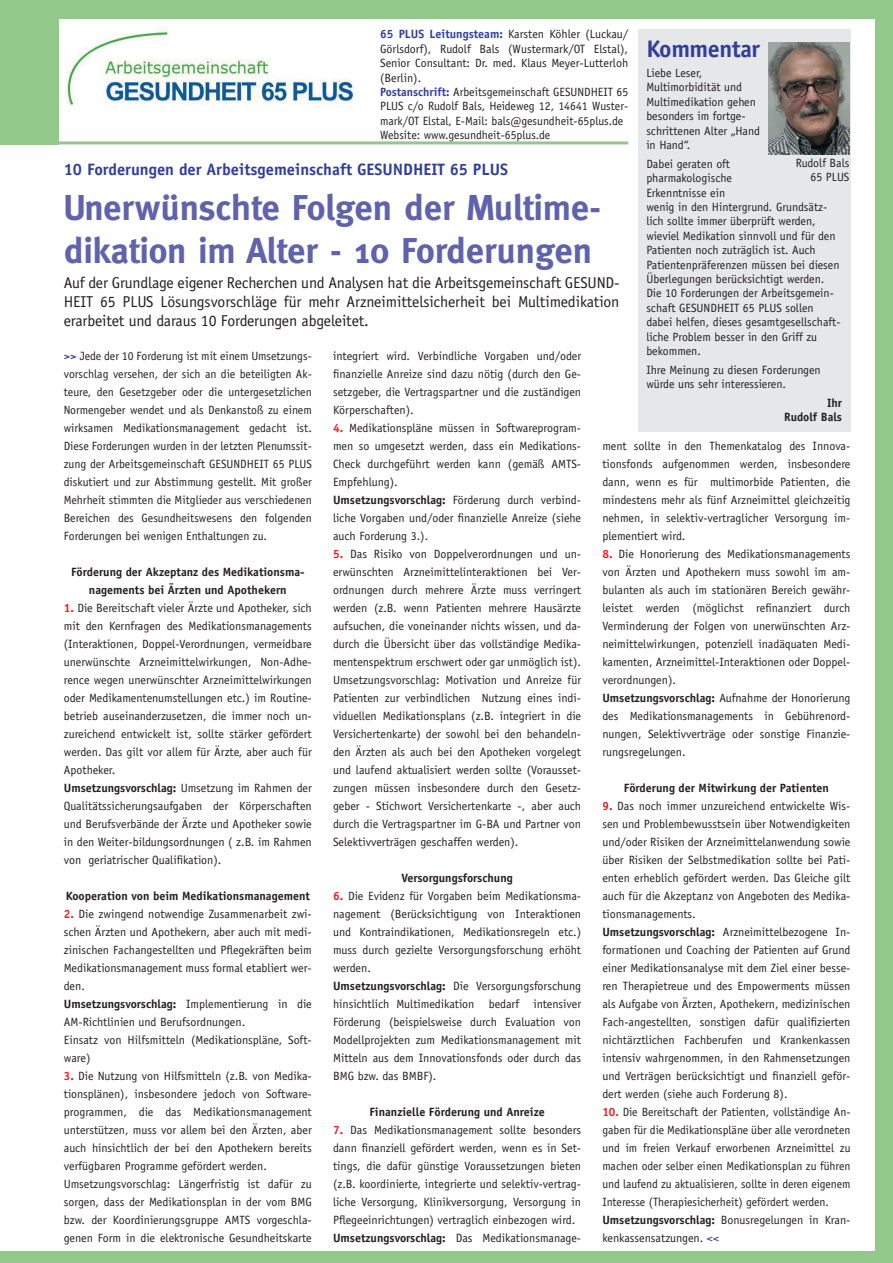
<style>
.page{position:relative;width:893px;height:1263px;background:#fff}
.page>*{position:absolute;margin:0;border:0;box-sizing:border-box;transform-origin:0 0}
.t1{font:700 36px/43.2px "Meta";color:#5f62ac}
.t2{font:700 24px "Officina Sans";letter-spacing:-.015em;color:#323f99}
.t3{font:700 16.5px "Officina Sans";color:#323f99}
.t4{font:15.75px/18.9px "Officina Sans";letter-spacing:-.01em;color:#231f20;text-align:justify}
.t5{font:12px/18px "Officina Sans";color:#231f20}
.t6{font:700 12px/14.4px "Officina Sans";color:#231f20;text-align:right}
.s1{font-weight:700;color:#323f99}
.s2{font-weight:700;color:#ee1d23}
.s3{font-weight:700}
.s4{font-weight:700;color:#d1232a}
.s5{color:#323f99}
</style>
<div class="page">
<img style="left:66px;top:28px;width:291px;height:77px">
<div style="left:876px;top:13px;width:17px;height:1250px;background:#92c889"></div>
<div style="left:638px;top:29px;width:212px;height:403px;background:#e6e7e9"></div>
<div style="left:0;top:0;width:893px;height:18px;background:#92c889"></div>
<div style="left:0;top:1251px;width:893px;height:12px;background:#92c889"></div>
<hr style="left:0;top:141px;width:628px;height:3px;background:#92c889">
<div style="left:0;top:0;width:59px;height:144px;background:#92c889"></div>
<img style="left:768px;top:43px;width:81px;height:112px">
<p class="t5" style="left:380px;top:27px;width:250px;line-height:14.4px"><span class="s1">65 PLUS Leitungsteam:</span> Karsten Köhler (Luckau/ Görlsdorf), Rudolf Bals (Wustermark/OT Elstal), Senior Consultant: Dr. med. Klaus Meyer-Lutterloh (Berlin).<br><span class="s1">Postanschrift:</span> Arbeitsgemeinschaft GESUNDHEIT 65<br>PLUS c/o Rudolf Bals, Heideweg 12, 14641 Wuster&shy;mark/OT Elstal, E-Mail: bals@gesundheit-65plus.de Website: www.gesundheit-65plus.de</p>
<h2 class="t2" style="left:646px;top:33px;width:115px">Kommentar</h2>
<p class="t5" style="left:646px;top:66px;width:115px;line-height:14.4px">Liebe Leser,<br>Multimorbidität und<br>Multimedikation gehen besonders im fortge&shy;schrittenen Alter „Hand in Hand“.</p>
<p class="t5" style="left:646px;top:156px;width:196px;line-height:14.4px">Dabei geraten oft<br>pharmakologische<br>Erkenntnisse ein<br>wenig in den Hintergrund. Grundsätz&shy;lich sollte immer überprüft werden, wieviel Medikation sinnvoll und für den<br>Patienten noch zuträglich ist. Auch<br>Patientenpräferenzen müssen bei diesen<br>Überlegungen berücksichtigt werden.<br>Die 10 Forderungen der Arbeitsgemein&shy;schaft GESUNDHEIT 65 PLUS sollen dabei helfen, dieses gesamtgesellschaft&shy;liche Problem besser in den Griff zu bekommen.</p>
<p class="t5" style="left:646px;top:362px;width:176px;line-height:14.4px">Ihre Meinung zu diesen Forderungen würde uns sehr interessieren.</p>
<p class="t6" style="left:784px;top:395px;width:59px">Ihr<br>Rudolf Bals</p>
<p class="t5" style="left:796px;top:156px;width:55px;line-height:14.4px;text-align:right">Rudolf Bals<br>65 PLUS</p>
<h3 class="t3" style="left:64px;top:159px;width:446px">10 Forderungen der Arbeitsgemeinschaft GESUNDHEIT 65 PLUS</h3>
<h1 class="t1" style="left:64px;top:186px;width:539px">Unerwünschte Folgen der Multime&shy;dikation im Alter - 10 Forderungen</h1>
<h3 class="t4" style="left:64px;top:273px;width:557px">Auf der Grundlage eigener Recherchen und Analysen hat die Arbeitsgemeinschaft GESUND-HEIT 65 PLUS Lösungsvorschläge für mehr Arzneimittelsicherheit bei Multimedikation erarbeitet und daraus 10 Forderungen abgeleitet.</h3>
<p class="t5" style="left:64px;top:347px;width:250px;text-align:justify"><span class="s1">&gt;&gt;</span> Jede der 10 Forderung ist mit einem Umsetzungs&shy;vorschlag versehen, der sich an die beteiligten Ak&shy;teure, den Gesetzgeber oder die untergesetzlichen Normengeber wendet und als Denkanstoß zu einem wirksamen Medikationsmanagement gedacht ist.<br>Diese Forderungen wurden in der letzten Plenumssit&shy;zung der Arbeitsgemeinschaft GESUNDHEIT 65 PLUS diskutiert und zur Abstimmung gestellt. Mit großer Mehrheit stimmten die Mitglieder aus verschiedenen Bereichen des Gesundheitswesens den folgenden Forderungen bei wenigen Enthaltungen zu.</p>
<p class="t6" style="left:71px;top:563px;width:235px;line-height:18px;text-align:center">Förderung der Akzeptanz des Medikationsma&shy;nagements bei Ärzten und Apothekern</p>
<p class="t5" style="left:64px;top:599px;width:250px"><span class="s2">1.</span> Die Bereitschaft vieler Ärzte und Apotheker, sich mit den Kernfragen des Medikationsmanagements (Interaktionen, Doppel-Verordnungen, vermeidbare unerwünschte Arzneimittelwirkungen, Non-Adhe&shy;rence wegen unerwünschter Arzneimittelwirkungen oder Medikamentenumstellungen etc.) im Routine&shy;betrieb auseinanderzusetzen, die immer noch un&shy;zureichend entwickelt ist, sollte stärker gefördert werden. Das gilt vor allem für Ärzte, aber auch für Apotheker.<br><span class="s3">Umsetzungsvorschlag:</span> Umsetzung im Rahmen der Qualitätssicherungsaufgaben der Körperschaften und Berufsverbände der Ärzte und Apotheker sowie in den Weiter-bildungsordnungen ( z.B. im Rahmen von geriatrischer Qualifikation).</p>
<p class="t6" style="left:66px;top:889px;width:246px">Kooperation von beim Medikationsmanagement</p>
<p class="t5" style="left:64px;top:905px;width:250px"><span class="s2">2.</span> Die zwingend notwendige Zusammenarbeit zwi&shy;schen Ärzten und Apothekern, aber auch mit medi&shy;zinischen Fachangestellten und Pflegekräften beim Medikationsmanagement muss formal etabliert wer&shy;den.<br><span class="s3">Umsetzungsvorschlag:</span> Implementierung in die AM-Richtlinien und Berufsordnungen.<br>Einsatz von Hilfsmitteln (Medikationspläne, Soft&shy;ware)</p>
<p class="t5" style="left:64px;top:1067px;width:250px"><span class="s2">3.</span> Die Nutzung von Hilfsmitteln (z.B. von Medika&shy;tionsplänen), insbesondere jedoch von Software&shy;programmen, die das Medikationsmanagement unterstützen, muss vor allem bei den Ärzten, aber auch hinsichtlich der bei den Apothekern bereits verfügbaren Programme gefördert werden.<br>Umsetzungsvorschlag: Längerfristig ist dafür zu sorgen, dass der Medikationsplan in der vom BMG bzw. der Koordinierungsgruppe AMTS vorgeschla&shy;genen Form in die elektronische Gesundheitskarte</p>
<p class="t5" style="left:333px;top:347px;width:250px;text-align:justify">integriert wird. Verbindliche Vorgaben und/oder finanzielle Anreize sind dazu nötig (durch den Ge&shy;setzgeber, die Vertragspartner und die zuständigen Körperschaften).</p>
<p class="t5" style="left:333px;top:419px;width:250px"><span class="s2">4.</span> Medikationspläne müssen in Softwareprogram&shy;men so umgesetzt werden, dass ein Medikations-Check durchgeführt werden kann (gemäß AMTS-Empfehlung).<br><span class="s3">Umsetzungsvorschlag:</span> Förderung durch verbind&shy;liche Vorgaben und/oder finanzielle Anreize (siehe auch Forderung 3.).</p>
<p class="t5" style="left:333px;top:545px;width:250px;text-align:justify"><span class="s2">5.</span> Das Risiko von Doppelverordnungen und un&shy;erwünschten Arzneimittelinteraktionen bei Ver&shy;ordnungen durch mehrere Ärzte muss verringert werden (z.B. wenn Patienten mehrere Hausärzte aufsuchen, die voneinander nichts wissen, und da&shy;durch die Übersicht über das vollständige Medika&shy;mentenspektrum erschwert oder gar unmöglich ist).<br>Umsetzungsvorschlag: Motivation und Anreize für Patienten zur verbindlichen Nutzung eines indi&shy;viduellen Medikationsplans (z.B. integriert in die Versichertenkarte) der sowohl bei den behandeln&shy;den Ärzten als auch bei den Apotheken vorgelegt und laufend aktualisiert werden sollte (Vorausset&shy;zungen müssen insbesondere durch den Gesetz&shy;geber - Stichwort Versichertenkarte -, aber auch durch die Vertragspartner im G-BA und Partner von Selektivverträgen geschaffen werden).</p>
<p class="t6" style="left:401px;top:871px;width:113px">Versorgungsforschung</p>
<p class="t5" style="left:333px;top:887px;width:250px"><span class="s2">6.</span> Die Evidenz für Vorgaben beim Medikationsma&shy;nagement (Berücksichtigung von Interaktionen und Kontraindikationen, Medikationsregeln etc.) muss durch gezielte Versorgungsforschung erhöht werden.<br><span class="s3">Umsetzungsvorschlag:</span> Die Versorgungsforschung hinsichtlich Multimedikation bedarf intensiver Förderung (beispielsweise durch Evaluation von Modellprojekten zum Medikationsmanagement mit Mitteln aus dem Innovationsfonds oder durch das BMG bzw. das BMBF).</p>
<p class="t6" style="left:369px;top:1105px;width:177px">Finanzielle Förderung und Anreize</p>
<p class="t5" style="left:333px;top:1121px;width:250px"><span class="s2">7.</span> Das Medikationsmanagement sollte besonders dann finanziell gefördert werden, wenn es in Set&shy;tings, die dafür günstige Voraussetzungen bieten (z.B. koordinierte, integrierte und selektiv-vertrag&shy;liche Versorgung, Klinikversorgung, Versorgung in Pflegeeinrichtungen) vertraglich einbezogen wird.<br><span class="s3">Umsetzungsvorschlag:</span> Das Medikationsmanage-</p>
<p class="t5" style="left:602px;top:437px;width:250px;text-align:justify">ment sollte in den Themenkatalog des Innova&shy;tionsfonds aufgenommen werden, insbesondere dann, wenn es für multimorbide Patienten, die mindestens mehr als fünf Arzneimittel gleichzeitig nehmen, in selektiv-vertraglicher Versorgung im&shy;plementiert wird.</p>
<p class="t5" style="left:602px;top:545px;width:250px"><span class="s2">8.</span> Die Honorierung des Medikationsmanagements von Ärzten und Apothekern muss sowohl im am&shy;bulanten als auch im stationären Bereich gewähr&shy;leistet werden (möglichst refinanziert durch Verminderung der Folgen von unerwünschten Arz&shy;neimittelwirkungen, potenziell inadäquaten Medi&shy;kamenten, Arzneimittel-Interaktionen oder Doppel&shy;verordnungen).<br><span class="s3">Umsetzungsvorschlag:</span> Aufnahme der Honorierung des Medikationsmanagements in Gebührenord&shy;nungen, Selektivverträge oder sonstige Finanzie&shy;rungsregelungen.</p>
<p class="t6" style="left:624px;top:781px;width:207px">Förderung der Mitwirkung der Patienten</p>
<p class="t5" style="left:602px;top:797px;width:250px"><span class="s4">9.</span> Das noch immer unzureichend entwickelte Wis&shy;sen und Problembewusstsein über Notwendigkeiten und/oder Risiken der Arzneimittelanwendung sowie über Risiken der Selbstmedikation sollte bei Pati&shy;enten erheblich gefördert werden. Das Gleiche gilt auch für die Akzeptanz von Angeboten des Medika&shy;tionsmanagements.<br><span class="s3">Umsetzungsvorschlag:</span> Arzneimittelbezogene In&shy;formationen und Coaching der Patienten auf Grund einer Medikationsanalyse mit dem Ziel einer besse&shy;ren Therapietreue und des Empowerments müssen als Aufgabe von Ärzten, Apothekern, medizinischen Fach-angestellten, sonstigen dafür qualifizierten nichtärztlichen Fachberufen und Krankenkassen intensiv wahrgenommen, in den Rahmensetzungen und Verträgen berücksichtigt und finanziell geför&shy;dert werden (siehe auch Forderung 8).</p>
<p class="t5" style="left:602px;top:1103px;width:250px"><span class="s2">10.</span> Die Bereitschaft der Patienten, vollständige An&shy;gaben für die Medikationspläne über alle verordneten und im freien Verkauf erworbenen Arzneimittel zu machen oder selber einen Medikationsplan zu führen und laufend zu aktualisieren, sollte in deren eigenem Interesse (Therapiesicherheit) gefördert werden.<br><span class="s3">Umsetzungsvorschlag:</span> Bonusregelungen in Kran&shy;kenkassensatzungen. <span class="s5">&lt;&lt;</span></p>
</div>
